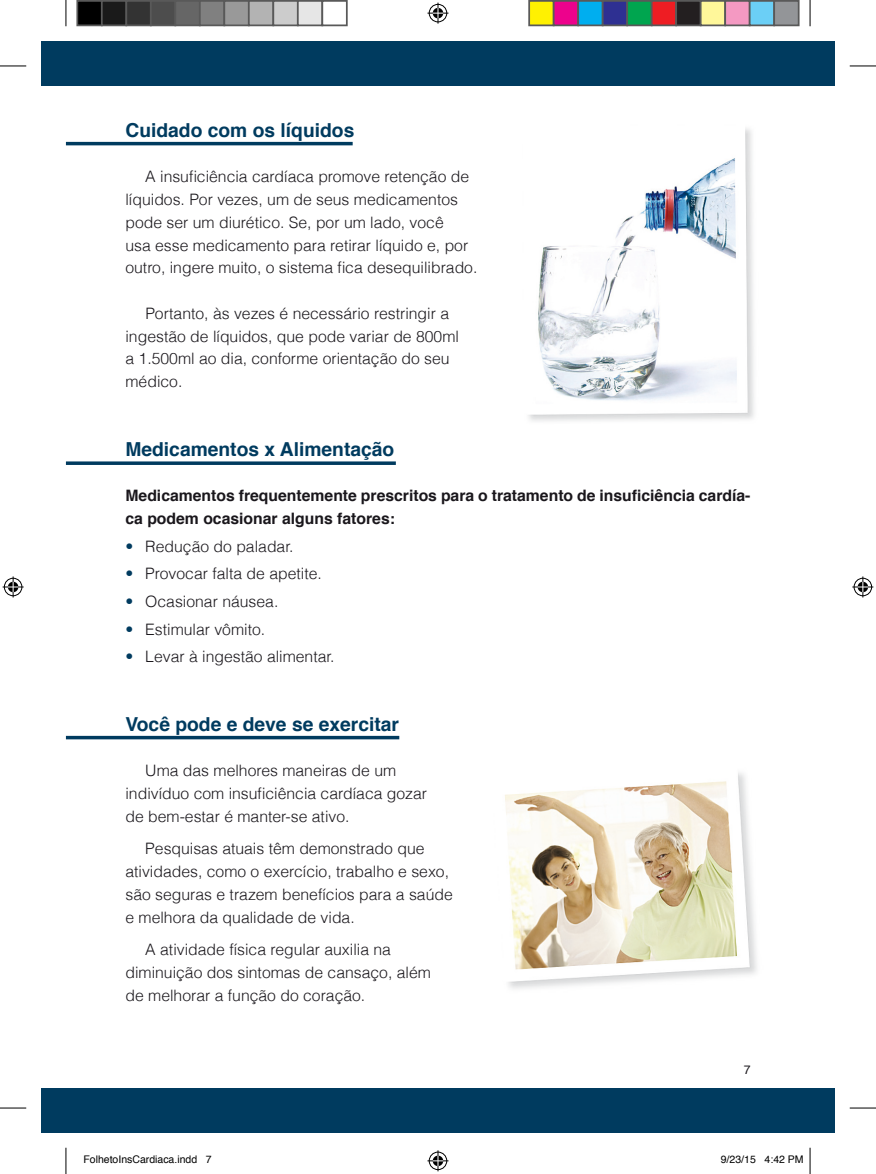
<style>
.page{position:relative;width:876px;height:1174px;background:#fff}
.page>*{position:absolute;margin:0;border:0;box-sizing:border-box;transform-origin:0 0}
.t1{font:700 19.25px "Helvetica";color:#003b5f}
.t2{font:300 15.75px/22.8px "Helvetica";color:#1a171c}
.t3{font:700 15.75px/22.8px "Helvetica";color:#1a171c}
.t4{font:12.25px "Helvetica";color:#1a171c}
.t5{font:10.5px "Helvetica";color:#000}
.s1{color:#003b5f}
</style>
<div class="page">
<div style="left:41px;top:1088px;width:25px;height:44px;background:#003b5f"></div>
<div style="left:66px;top:1088px;width:769px;height:44px;background:#003b5f"></div>
<div style="left:41px;top:41px;width:25px;height:45px;background:#003b5f"></div>
<div style="left:66px;top:41px;width:769px;height:45px;background:#003b5f"></div>
<img style="left:528px;top:128px;width:226px;height:293px">
<img style="left:505px;top:772px;width:252px;height:217px">
<svg style="left:66px;top:461px;width:330px;height:4px"></svg>
<hr style="left:66px;top:736px;width:333px;height:3px;background:#003b5f">
<hr style="left:66px;top:142px;width:287px;height:3px;background:#003b5f">
<svg style="left:0;top:66px;width:26px;height:1px"></svg>
<svg style="left:850px;top:66px;width:26px;height:1px"></svg>
<svg style="left:0;top:1107px;width:26px;height:1px"></svg>
<svg style="left:850px;top:1107px;width:26px;height:1px"></svg>
<svg style="left:66px;top:0;width:1px;height:26px"></svg>
<svg style="left:66px;top:1147px;width:1px;height:27px"></svg>
<svg style="left:810px;top:0;width:1px;height:26px"></svg>
<svg style="left:810px;top:1147px;width:1px;height:27px"></svg>
<svg style="left:427px;top:3px;width:21px;height:21px"></svg>
<svg style="left:427px;top:1150px;width:21px;height:21px"></svg>
<svg style="left:3px;top:576px;width:21px;height:21px"></svg>
<svg style="left:852px;top:576px;width:21px;height:21px"></svg>
<div style="left:77px;top:1px;width:25px;height:24px;background:#000"></div>
<div style="left:76px;top:0;width:27px;height:26px;border:2px solid #595959"></div>
<div style="left:102px;top:1px;width:24px;height:24px;background:#1a1a1a"></div>
<div style="left:101px;top:0;width:26px;height:26px;border:2px solid #595959"></div>
<div style="left:126px;top:1px;width:25px;height:24px;background:#333"></div>
<div style="left:125px;top:0;width:27px;height:26px;border:2px solid #595959"></div>
<div style="left:151px;top:1px;width:24px;height:24px;background:#4d4d4d"></div>
<div style="left:150px;top:0;width:26px;height:26px;border:2px solid #595959"></div>
<div style="left:175px;top:1px;width:25px;height:24px;background:#666"></div>
<div style="left:174px;top:0;width:27px;height:26px;border:2px solid #595959"></div>
<div style="left:200px;top:1px;width:24px;height:24px;background:#808080"></div>
<div style="left:199px;top:0;width:26px;height:26px;border:2px solid #595959"></div>
<div style="left:224px;top:1px;width:25px;height:24px;background:#999"></div>
<div style="left:223px;top:0;width:27px;height:26px;border:2px solid #595959"></div>
<div style="left:249px;top:1px;width:24px;height:24px;background:#b3b3b3"></div>
<div style="left:248px;top:0;width:26px;height:26px;border:2px solid #595959"></div>
<div style="left:273px;top:1px;width:25px;height:24px;background:#ccc"></div>
<div style="left:272px;top:0;width:27px;height:26px;border:2px solid #595959"></div>
<div style="left:298px;top:1px;width:24px;height:24px;background:#e6e6e6"></div>
<div style="left:297px;top:0;width:26px;height:26px;border:2px solid #595959"></div>
<div style="left:321px;top:0;width:27px;height:26px;border:2px solid #595959"></div>
<div style="left:529px;top:1px;width:25px;height:24px;background:#fff101"></div>
<div style="left:528px;top:0;width:27px;height:26px;border:2px solid #595959"></div>
<div style="left:554px;top:1px;width:24px;height:24px;background:#ed028c"></div>
<div style="left:553px;top:0;width:26px;height:26px;border:2px solid #595959"></div>
<div style="left:578px;top:1px;width:25px;height:24px;background:#00aeef"></div>
<div style="left:577px;top:0;width:27px;height:26px;border:2px solid #595959"></div>
<div style="left:603px;top:1px;width:24px;height:24px;background:#2e3092"></div>
<div style="left:602px;top:0;width:26px;height:26px;border:2px solid #595959"></div>
<div style="left:627px;top:1px;width:25px;height:24px;background:#00a54f"></div>
<div style="left:626px;top:0;width:27px;height:26px;border:2px solid #595959"></div>
<div style="left:652px;top:1px;width:24px;height:24px;background:#ee1d23"></div>
<div style="left:651px;top:0;width:26px;height:26px;border:2px solid #595959"></div>
<div style="left:676px;top:1px;width:25px;height:24px;background:#231f20"></div>
<div style="left:675px;top:0;width:27px;height:26px;border:2px solid #595959"></div>
<div style="left:701px;top:1px;width:24px;height:24px;background:#fff79a"></div>
<div style="left:700px;top:0;width:26px;height:26px;border:2px solid #595959"></div>
<div style="left:725px;top:1px;width:25px;height:24px;background:#f499c2"></div>
<div style="left:724px;top:0;width:27px;height:26px;border:2px solid #595959"></div>
<div style="left:750px;top:1px;width:24px;height:24px;background:#6bcff6"></div>
<div style="left:749px;top:0;width:26px;height:26px;border:2px solid #595959"></div>
<div style="left:774px;top:1px;width:25px;height:24px;background:#939598"></div>
<div style="left:773px;top:0;width:27px;height:26px;border:2px solid #595959"></div>
<p class="t1" style="left:125px;top:115px;width:230px">Cuidado com os líquidos</p>
<p class="t2" style="left:125px;top:165px;width:353px;text-indent:20px">A insuficiência cardíaca promove retenção de líquidos. Por vezes, um de seus medicamentos pode ser um diurético. Se, por um lado, você<br>usa esse medicamento para retirar líquido e, por outro, ingere muito, o sistema fica desequilibrado.</p>
<p class="t2" style="left:125px;top:301px;width:335px;text-indent:20px">Portanto, às vezes é necessário restringir a ingestão de líquidos, que pode variar de 800ml a 1.500ml ao dia, conforme orientação do seu médico.</p>
<p class="t1" style="left:125px;top:433px;width:270px">Medicamentos x Alimentação</p>
<p class="t3" style="left:125px;top:484px;width:627px">Medicamentos frequentemente prescritos para o tratamento de insuficiência cardía&shy;ca podem ocasionar alguns fatores:</p>
<p class="t2" style="left:125px;top:534px;width:170px"><span class="s1">•</span> Redução do paladar.</p>
<p class="t2" style="left:125px;top:561px;width:198px"><span class="s1">•</span> Provocar falta de apetite.</p>
<p class="t2" style="left:125px;top:589px;width:154px"><span class="s1">•</span> Ocasionar náusea.</p>
<p class="t2" style="left:125px;top:617px;width:141px"><span class="s1">•</span> Estimular vômito.</p>
<p class="t2" style="left:125px;top:644px;width:211px"><span class="s1">•</span> Levar à ingestão alimentar.</p>
<p class="t1" style="left:125px;top:708px;width:275px">Você pode e deve se exercitar</p>
<p class="t2" style="left:125px;top:758px;width:303px;text-indent:20px">Uma das melhores maneiras de um indivíduo com insuficiência cardíaca gozar de bem-estar é manter-se ativo.</p>
<p class="t2" style="left:125px;top:836px;width:329px;text-indent:20px">Pesquisas atuais têm demonstrado que atividades, como o exercício, trabalho e sexo, são seguras e trazem benefícios para a saúde e melhora da qualidade de vida.</p>
<p class="t2" style="left:125px;top:937px;width:307px;text-indent:20px">A atividade física regular auxilia na diminuição dos sintomas de cansaço, além de melhorar a função do coração.</p>
<p class="t4" style="left:744px;top:1060px;width:8px">7</p>
<p class="t5" style="left:83px;top:1151px;width:130px">FolhetoInsCardiaca.indd 7</p>
<p class="t5" style="left:721px;top:1151px;width:84px">9/23/15 4:42 PM</p>
</div>
